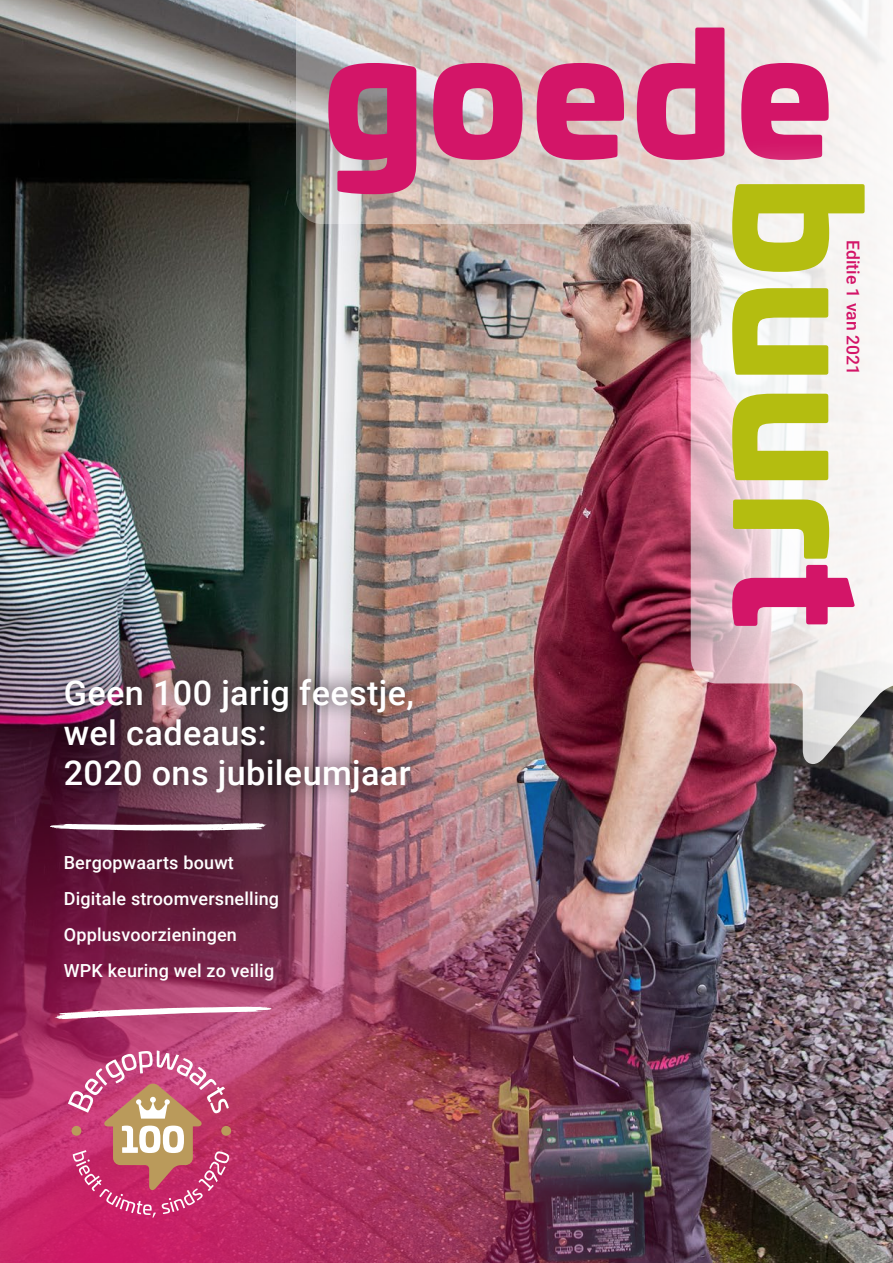
<style>
.page{position:relative;width:893px;height:1263px;background:#fff}
.page>*{position:absolute;margin:0;border:0;box-sizing:border-box;transform-origin:0 0}
.t1{font:900 168px "Univia Pro";letter-spacing:.01em;color:#d31568}
.t2{font:900 168px "Univia Pro";letter-spacing:.01em;color:#b4bd10}
.t3{font:500 34.2px/39.9px "Roboto";letter-spacing:.01em;color:#fff}
.t4{font:500 18px/36px "Roboto";letter-spacing:.01em;color:#fff}
.t5{font:500 17.55px "Roboto";color:#d31568}
.s1{color:#d31568}
</style>
<div class="page">
<img style="left:0;top:0;width:893px;height:1263px">
<img style="left:0;top:602px;width:777px;height:661px">
<img style="left:296px;top:0;width:597px;height:764px">
<div style="left:47px;top:660px;width:384px;height:150px;background:#000;opacity:.75"></div>
<svg style="left:68px;top:1050px;width:162px;height:168px;background:#cb607f"></svg>
<svg style="left:50px;top:823px;width:217px;height:8px"></svg>
<svg style="left:55px;top:1007px;width:216px;height:12px"></svg>
<div style="left:685px;top:137px;width:208px;height:535px;background:#fff;opacity:.75"></div>
<h1 class="t1" style="left:322px;top:-43px;width:513px">goede</h1>
<h1 class="t2" style="left:935px;top:175px;width:455px;rotate:90deg">buur<span class="s1">t</span></h1>
<p class="t5" style="left:865px;top:240px;width:136px;rotate:90deg">Editie 1 van 2021</p>
<h2 class="t3" style="left:64px;top:671px;width:352px">Geen 100 jarig feestje, wel cadeaus:<br>2020 ons jubileumjaar</h2>
<p class="t4" style="left:64px;top:844px;width:217px">Bergopwaarts bouwt<br>Digitale stroomversnelling<br>Opplusvoorzieningen<br>WPK keuring wel zo veilig</p>
</div>
